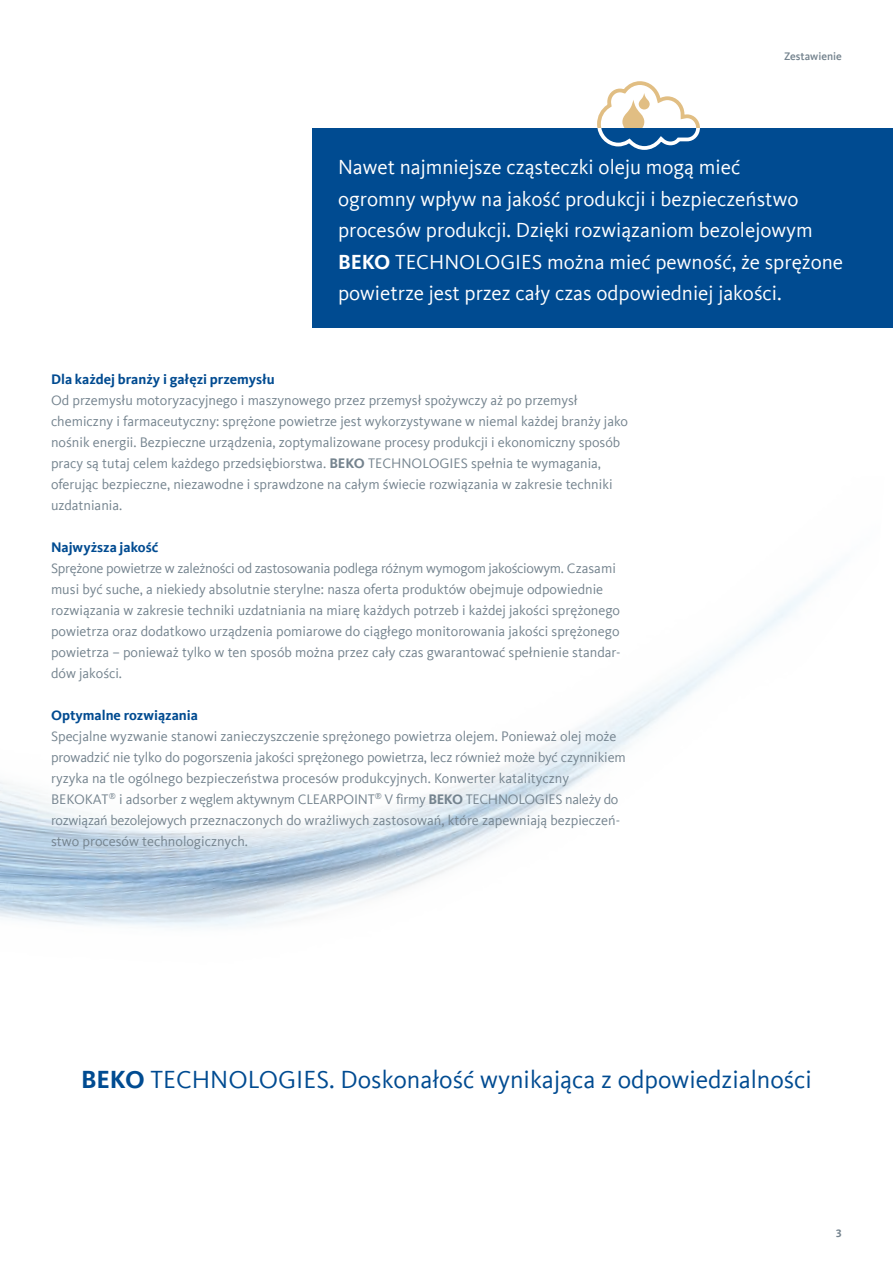
<style>
.page{position:relative;width:893px;height:1263px;background:#fff}
.page>*{position:absolute;margin:0;border:0;box-sizing:border-box;transform-origin:0 0}
.t1{font:25.5px "Kievit Offc Pro";color:#004b91}
.t2{font:21px/31.5px "Kievit Offc Pro";color:#fff}
.t3{font:14.25px/21px "Kievit Offc Pro";color:#74838e}
.t4{font:700 14.25px "Kievit Offc Pro";color:#004b91}
.t5{font:500 11.25px "Kievit Offc Pro";color:#74838e}
.t6{font:700 11.25px "Kievit Offc Pro";color:#74838e}
.s1{font-weight:700}
</style>
<div class="page">
<div style="left:313px;top:128px;width:580px;height:200px;background:#004b91"></div>
<svg style="left:597px;top:83px;width:103px;height:67px"></svg>
<p class="t5" style="left:784px;top:49px;width:59px">Zestawienie</p>
<p class="t2" style="left:338px;top:151px;width:507px">Nawet najmniejsze cząsteczki oleju mogą mieć<br>ogromny wpływ na jakość produkcji i bezpieczeństwo procesów produkcji. Dzięki rozwiązaniom bezolejowym <span class="s1">BEKO</span> TECHNOLOGIES można mieć pewność, że sprężone powietrze jest przez cały czas odpowiedniej jakości.</p>
<p class="t4" style="left:51px;top:371px;width:225px">Dla każdej branży i gałęzi przemysłu</p>
<p class="t3" style="left:51px;top:390px;width:579px">Od przemysłu motoryzacyjnego i maszynowego przez przemysł spożywczy aż po przemysł chemiczny i farmaceutyczny: sprężone powietrze jest wykorzystywane w niemal każdej branży jako nośnik energii. Bezpieczne urządzenia, zoptymalizowane procesy produkcji i ekonomiczny sposób pracy są tutaj celem każdego przedsiębiorstwa. <span class="s1">BEKO</span> TECHNOLOGIES spełnia te wymagania, oferując bezpieczne, niezawodne i sprawdzone na całym świecie rozwiązania w zakresie techniki uzdatniania.</p>
<p class="t4" style="left:51px;top:539px;width:109px">Najwyższa jakość</p>
<p class="t3" style="left:51px;top:558px;width:571px">Sprężone powietrze w zależności od zastosowania podlega różnym wymogom jakościowym. Czasami musi być suche, a niekiedy absolutnie sterylne: nasza oferta produktów obejmuje odpowiednie rozwiązania w zakresie techniki uzdatniania na miarę każdych potrzeb i każdej jakości sprężonego powietrza oraz dodatkowo urządzenia pomiarowe do ciągłego monitorowania jakości sprężonego powietrza – ponieważ tylko w ten sposób można przez cały czas gwarantować spełnienie standar&shy;dów jakości.</p>
<p class="t4" style="left:51px;top:707px;width:148px">Optymalne rozwiązania</p>
<p class="t3" style="left:51px;top:726px;width:576px">Specjalne wyzwanie stanowi zanieczyszczenie sprężonego powietrza olejem. Ponieważ olej może prowadzić nie tylko do pogorszenia jakości sprężonego powietrza, lecz również może być czynnikiem ryzyka na tle ogólnego bezpieczeństwa procesów produkcyjnych. Konwerter katalityczny BEKOKAT<sup>®</sup> i adsorber z węglem aktywnym CLEARPOINT<sup>®</sup> V firmy <span class="s1">BEKO</span> TECHNOLOGIES należy do rozwiązań bezolejowych przeznaczonych do wrażliwych zastosowań, które zapewniają bezpieczeń&shy;stwo procesów technologicznych.</p>
<h1 class="t1" style="left:81px;top:1064px;width:732px"><span class="s1">BEKO</span> TECHNOLOGIES. Doskonałość wynikająca z odpowiedzialności</h1>
<p class="t6" style="left:836px;top:1227px;width:8px">3</p>
</div>
